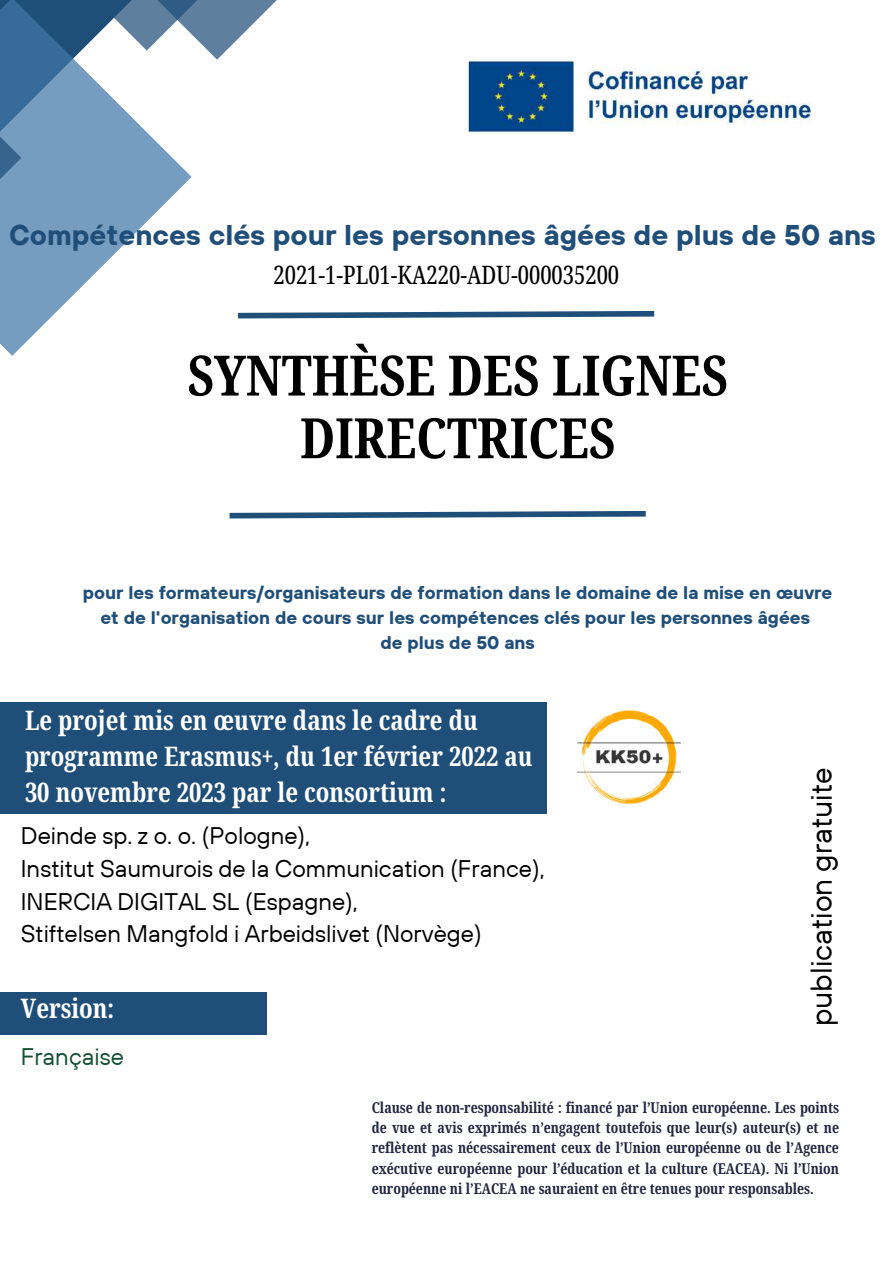
<style>
.page{position:relative;width:893px;height:1264px;background:#fff}
.page>*{position:absolute;margin:0;border:0;box-sizing:border-box;transform-origin:0 0}
.t1{font:700 extra-condensed 55.65px/62.7px "Noto Serif Ethiopic";color:#000;text-align:center}
.t2{font:30px "TT Hoves";color:#000}
.t3{font:700 28.5px "TT Hoves";color:#1f4e79}
.t4{font:700 extra-condensed 27px/36px "Noto Serif Ethiopic";color:#fff}
.t5{font:extra-condensed 25.5px "Noto Serif Ethiopic";color:#000}
.t6{font:24px/32.5px "TT Hoves";color:#000}
.t7{font:24px "TT Hoves";color:#155032}
.t8{font:700 18.15px/24.9px "TT Hoves";color:#1f4e79;text-align:center}
.t9{font:700 extra-condensed 15px/20.2px "Noto Serif Ethiopic";color:#22263e;text-align:justify}
</style>
<div class="page">
<svg style="left:0;top:249px;width:119px;height:107px;fill:#769dc0"></svg>
<svg style="left:0;top:0;width:277px;height:249px"></svg>
<svg style="left:238px;top:310px;width:417px;height:9px"></svg>
<div style="left:0;top:702px;width:546px;height:111px;background:#1f4e79"></div>
<div style="left:0;top:992px;width:267px;height:42px;background:#1f4e79"></div>
<svg style="left:229px;top:511px;width:417px;height:8px"></svg>
<img style="left:465px;top:57px;width:346px;height:78px">
<img style="left:577px;top:710px;width:103px;height:93px">
<h3 class="t3" style="left:9px;top:216px;width:868px">Compétences clés pour les personnes âgées de plus de 50 ans</h3>
<h3 class="t5" style="left:273px;top:256px;width:347px">2021-1-PL01-KA220-ADU-000035200</h3>
<h1 class="t1" style="left:187px;top:342px;width:541px">SYNTHÈSE DES LIGNES<br>DIRECTRICES</h1>
<p class="t8" style="left:83px;top:580px;width:751px">pour les formateurs/organisateurs de formation dans le domaine de la mise en œuvre et de l'organisation de cours sur les compétences clés pour les personnes âgées<br>de plus de 50 ans</p>
<h3 class="t4" style="left:25px;top:701px;width:509px">Le projet mis en œuvre dans le cadre du programme Erasmus+, du 1er février 2022 au<br>30 novembre 2023 par le consortium :</h3>
<h3 class="t6" style="left:21px;top:819px;width:525px">Deinde sp. z o. o. (Pologne),<br>Institut Saumurois de la Communication (France), INERCIA DIGITAL SL (Espagne),<br>Stiftelsen Mangfold i Arbeidslivet (Norvège)</h3>
<h3 class="t4" style="left:21px;top:989px;width:95px">Version:</h3>
<h3 class="t7" style="left:21px;top:1040px;width:104px">Française</h3>
<h2 class="t2" style="left:801px;top:1026px;width:260px;rotate:-90deg">publication gratuite</h2>
<p class="t9" style="left:371px;top:1096px;width:469px">Clause de non-responsabilité : financé par l’Union européenne. Les points de vue et avis exprimés n’engagent toutefois que leur(s) auteur(s) et ne reflètent pas nécessairement ceux de l’Union européenne ou de l’Agence exécutive européenne pour l’éducation et la culture (EACEA). Ni l’Union européenne ni l’EACEA ne sauraient en être tenues pour responsables.</p>
</div>
